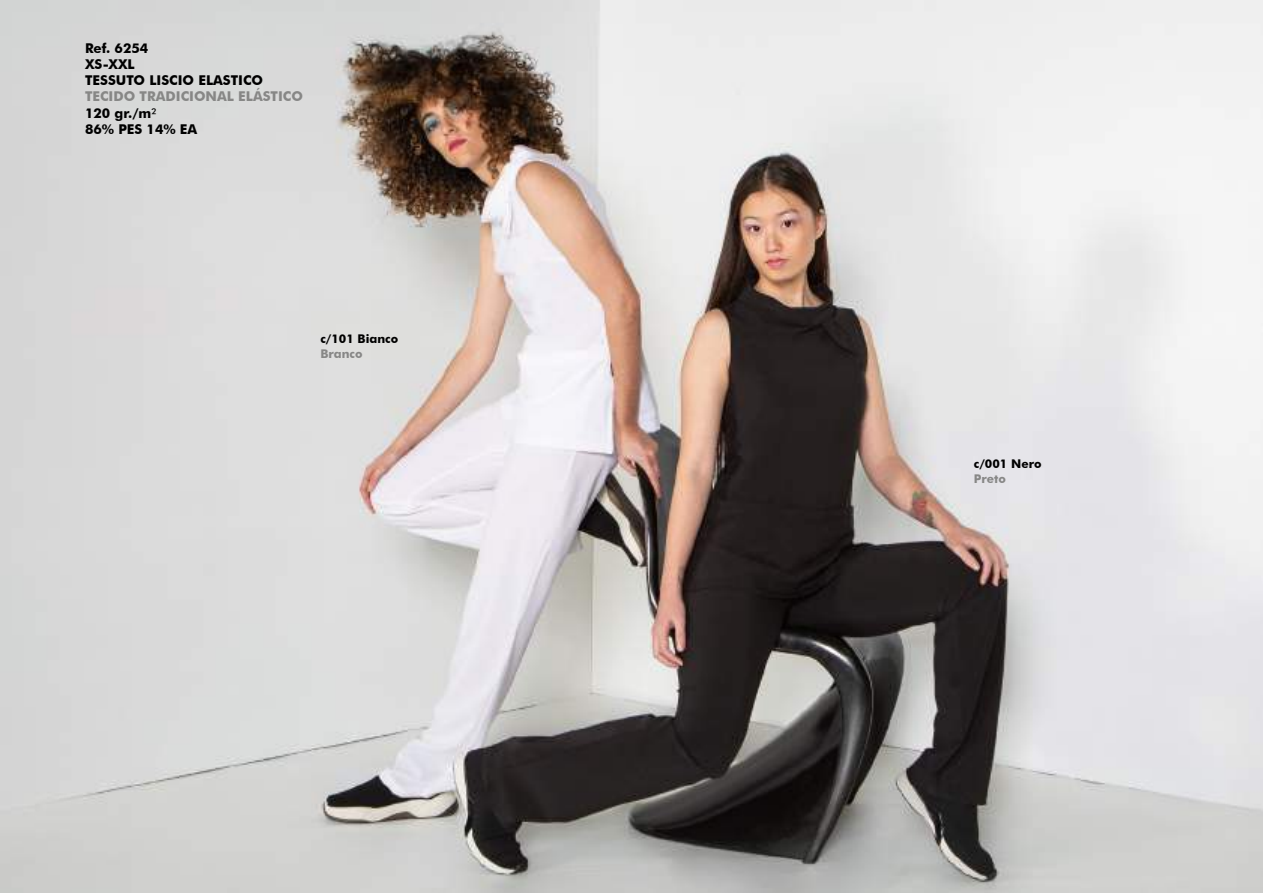
<style>
.page{position:relative;width:1263px;height:893px;background:#fff}
.page>*{position:absolute;margin:0;border:0;box-sizing:border-box;transform-origin:0 0}
.t1{font:700 13.5px/16.2px "Futura BT";color:#878786}
.t2{font:700 13.5px/16.2px "Futura BT";color:#000}
.t3{font:700 12px "Futura BT";color:#000}
.t4{font:700 12px "Futura BT";color:#878786}
.s1{color:#000}
.s2{font-weight:500;color:#000}
</style>
<div class="page">
<img style="left:0;top:0;width:1263px;height:893px">
<p class="t2" style="left:85px;top:40px;width:180px">Ref. 6254<br>XS-XXL<br>TESSUTO LISCIO ELASTICO</p>
<p class="t1" style="left:85px;top:88px;width:219px">TECIDO TRADICIONAL ELÁSTICO<br><span class="s1">120 gr./m</span><span class="s2">²<br></span><span class="s1">86% PES 14% EA</span></p>
<p class="t3" style="left:320px;top:332px;width:79px">c/101 Bianco</p>
<p class="t4" style="left:320px;top:346px;width:44px">Branco</p>
<p class="t3" style="left:974px;top:457px;width:69px">c/001 Nero</p>
<p class="t4" style="left:974px;top:471px;width:34px">Preto</p>
</div>
